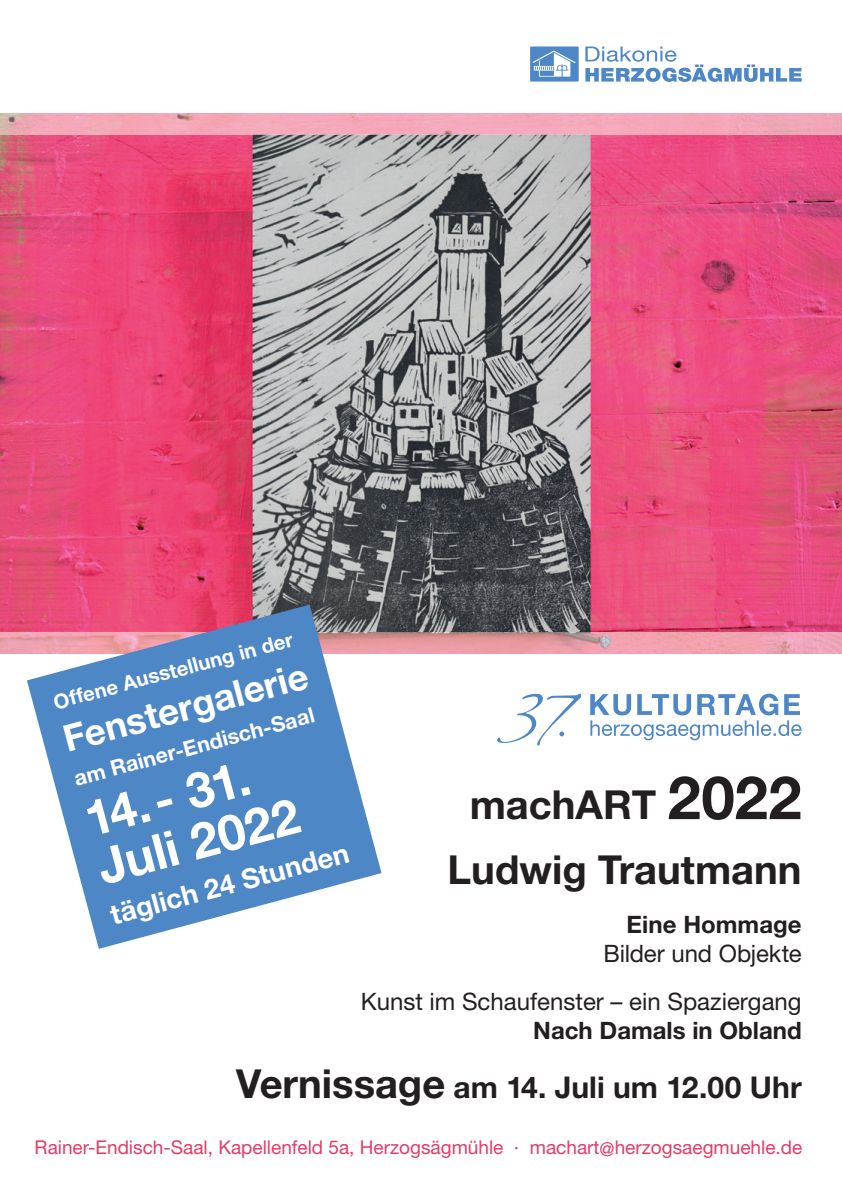
<style>
.page{position:relative;width:842px;height:1191px;background:#fff}
.page>*{position:absolute;margin:0;border:0;box-sizing:border-box;transform-origin:0 0}
.t1{font:81px "Scriptina Pro";color:#4d87c6}
.t2{font:700 49.5px/49.5px "Helvetica Neue LT Std";color:#fff}
.t3{font:700 40px/65px "Helvetica Neue LT Std";color:#231f20;text-align:center}
.t4{font:700 36.9px "Helvetica Neue LT Std";color:#fff}
.t5{font:700 30px "Helvetica Neue LT Std";color:#231f20}
.t6{font:700 27.7px "Helvetica Neue LT Std";color:#fff}
.t7{font:24px/48.6px "Helvetica Neue LT Std";color:#231f20;text-align:right}
.t8{font:700 24px "Helvetica Neue LT Std";color:#231f20}
.t9{font:700 21.3px "Helvetica Neue LT Std";color:#fff}
.t10{font:700 20.4px "Helvetica Neue LT Std";color:#fff}
.t11{font:19px "Helvetica Neue LT Std";color:#e53b66}
.s1{font-size:60px}
.s2{font-size:40px}
</style>
<div class="page">
<img style="left:0;top:113px;width:842px;height:540px">
<svg style="left:585px;top:47px;width:217px;height:35px"></svg>
<svg style="left:530px;top:46px;width:49px;height:36px"></svg>
<svg style="left:590px;top:693px;width:212px;height:47px"></svg>
<svg style="left:559px;top:731px;width:5px;height:5px"></svg>
<svg style="left:27px;top:604px;width:354px;height:344px;fill:#4d87c6"></svg>
<p class="t10" style="left:51px;top:690px;width:249px;rotate:-15deg">Offene Ausstellung in der</p>
<h3 class="t4" style="left:58px;top:717px;width:253px;rotate:-15deg">Fenstergalerie</h3>
<h1 class="t1" style="left:505px;top:661px;width:66px">37</h1>
<h3 class="t3" style="left:448px;top:771px;width:356px">machART <span class="s1">2022<br></span>Ludwig Trautmann</h3>
<p class="t8" style="left:627px;top:909px;width:177px">Eine Hommage</p>
<p class="t7" style="left:361px;top:928px;width:442px">Bilder und Objekte<br>Kunst im Schaufenster – ein Spaziergang</p>
<p class="t8" style="left:533px;top:1015px;width:270px">Nach Damals in Obland</p>
<h3 class="t5" style="left:236px;top:1069px;width:567px"><span class="s2">Vernissage</span> am 14. Juli um 12.00 Uhr</h3>
<p class="t9" style="left:71px;top:766px;width:249px;rotate:-15deg">am Rainer-Endisch-Saal</p>
<h2 class="t2" style="left:79px;top:795px;width:208px;rotate:-15deg">14.- 31.<br>Juli 2022</h2>
<h3 class="t6" style="left:107px;top:899px;width:247px;rotate:-15deg">täglich 24 Stunden</h3>
<p class="t11" style="left:35px;top:1135px;width:769px">Rainer-Endisch-Saal, Kapellenfeld 5a, Herzogsägmühle ∙ machart@herzogsaegmuehle.de</p>
</div>
